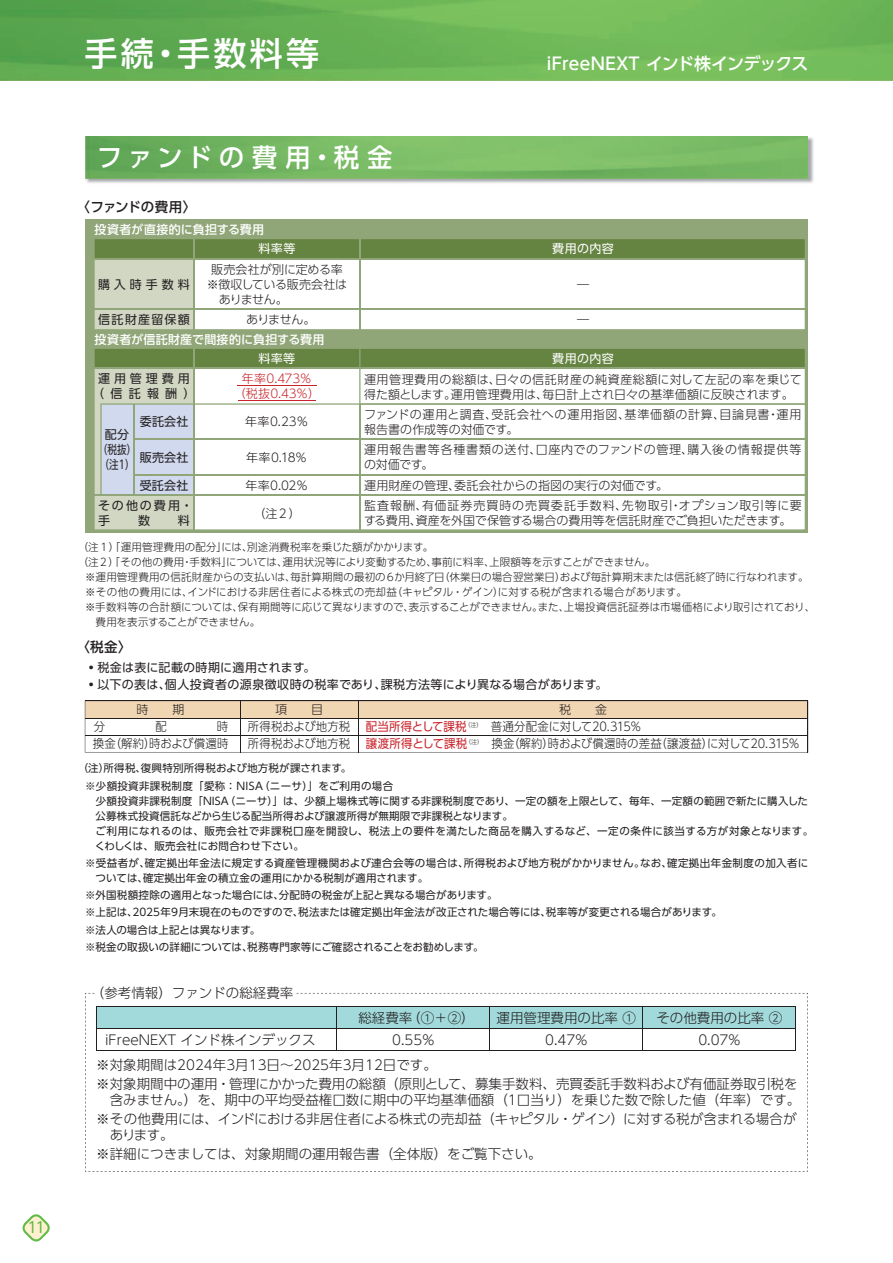
<style>
.page{position:relative;width:893px;height:1263px;background:#fff}
.page>*{position:absolute;margin:0;border:0;box-sizing:border-box;transform-origin:0 0}
.t1{font:500 33px "UD Shin Go Pro";letter-spacing:.105em;color:#fff}
.t2{font:500 25.5px "UD Shin Go Pro";letter-spacing:.255em;color:#fff}
.t3{font:500 16.95px "UD Shin Go Pro";color:#fff}
.t4{font:15px "UD Shin Go Pro";color:#60bb46}
.t5{font:300 13.5px/18.6px "UD Shin Go Pro";color:#231f20}
.t6{font:500 13.5px "UD Shin Go Pro";letter-spacing:-.035em;color:#231f20}
.t7{font:500 13.5px "UD Shin Go Pro";letter-spacing:-.01em;color:#231f20}
.t8{font:300 12px/15px "UD Shin Go Pro";letter-spacing:.015em;color:#231f20}
.t9{font:12px/15px "UD Shin Go Pro";letter-spacing:.03em;color:#231f20}
.t10{font:300 12px "UD Shin Go Pro";letter-spacing:.015em;color:#231f20;scale:.95 1}
.t11{font:300 12px/15px "UD Shin Go Pro";letter-spacing:.04em;color:#231f20}
.t12{font:300 12px/15px "UD Shin Go Pro";letter-spacing:.055em;color:#231f20}
.t13{font:500 12px "UD Shin Go Pro";letter-spacing:.01em;color:#fff}
.t14{font:300 12px "UD Shin Go Pro";letter-spacing:-.015em;color:#231f20;scale:.95 1}
.t15{font:300 12px/15px "UD Shin Go Pro";letter-spacing:.01em;color:#c8242b;text-align:center}
.t16{font:12px "UD Shin Go Pro";letter-spacing:.03em;color:#fff}
.t17{font:12px/15px "UD Shin Go Pro";letter-spacing:.335em;color:#231f20;text-align:center}
.t18{font:300 12px "UD Shin Go Pro";letter-spacing:-.02em;color:#231f20}
.t19{font:12px "UD Shin Go Pro";letter-spacing:.11em;color:#231f20}
.t20{font:10.5px/15px "UD Shin Go Pro";letter-spacing:.02em;color:#231f20}
.t21{font:300 10.5px "UD Shin Go Pro";color:#231f20}
.t22{font:10.5px/17.2px "UD Shin Go Pro";color:#231f20}
.t23{font:300 10.5px "UD Shin Go Pro";letter-spacing:-.025em;color:#231f20}
.s1{font-weight:400;color:#c8242b}
</style>
<div class="page">
<div style="left:85px;top:220px;width:723px;height:313px;background:#90a678"></div>
<img style="left:86px;top:137px;width:728px;height:46px">
<img style="left:85px;top:136px;width:723px;height:43px">
<svg style="left:94px;top:239px;width:711px;height:91px;background:#d3dcc9"></svg>
<svg style="left:94px;top:349px;width:711px;height:181px;background:#d6ddcc"></svg>
<hr style="left:94px;top:368px;width:711px;height:1px;background:#90a678">
<svg style="left:100px;top:403px;width:705px;height:92px;background:#f0f3f2"></svg>
<svg style="left:85px;top:702px;width:723px;height:50px"></svg>
<hr style="left:240px;top:701px;width:1px;height:51px;background:#231f20">
<hr style="left:358px;top:701px;width:1px;height:51px;background:#231f20">
<hr style="left:808px;top:701px;width:1px;height:51px;background:#231f20">
<hr style="left:85px;top:701px;width:723px;height:1px;background:#231f20">
<hr style="left:85px;top:718px;width:723px;height:1px;background:#231f20">
<hr style="left:85px;top:735px;width:723px;height:1px;background:#231f20">
<svg style="left:22px;top:1214px;width:28px;height:28px"></svg>
<img style="left:0;top:0;width:893px;height:81px">
<svg style="left:85px;top:993px;width:723px;height:178px"></svg>
<div style="left:96px;top:984px;width:200px;height:17px;background:#fff"></div>
<h3 class="t4" style="left:27px;top:1215px;width:20px">11</h3>
<h1 class="t1" style="left:84px;top:26px;width:236px">手続・手数料等</h1>
<h2 class="t2" style="left:97px;top:137px;width:297px">ファンドの費用・税金</h2>
<p class="t6" style="left:77px;top:196px;width:121px">〈ファンドの費用〉</p>
<p class="t13" style="left:95px;top:220px;width:171px">投資者が直接的に負担する費用</p>
<h3 class="t3" style="left:547px;top:50px;width:263px">iFreeNEXT インド株インデックス</h3>
<p class="t16" style="left:259px;top:239px;width:38px">料率等</p>
<p class="t16" style="left:552px;top:239px;width:63px">費用の内容</p>
<p class="t9" style="left:98px;top:276px;width:93px">購入時手数料</p>
<p class="t19" style="left:98px;top:310px;width:93px">信託財産留保額</p>
<p class="t8" style="left:211px;top:261px;width:133px">販売会社が別に定める率</p>
<p class="t18" style="left:207px;top:274px;width:142px">※徴収している販売会社は</p>
<p class="t8" style="left:577px;top:276px;width:13px">―</p>
<p class="t8" style="left:207px;top:291px;width:83px">　ありません。</p>
<p class="t8" style="left:246px;top:312px;width:71px">ありません。</p>
<p class="t8" style="left:577px;top:312px;width:13px">―</p>
<p class="t13" style="left:95px;top:329px;width:231px">投資者が信託財産で間接的に負担する費用</p>
<p class="t17" style="left:92px;top:371px;width:105px">運用管理費用（信託報酬）</p>
<p class="t9" style="left:98px;top:427px;width:40px;text-align:center">配分<br>（税抜）（注1）</p>
<p class="t9" style="left:140px;top:414px;width:50px">委託会社</p>
<p class="t9" style="left:140px;top:449px;width:50px">販売会社</p>
<p class="t9" style="left:140px;top:477px;width:50px">受託会社</p>
<p class="t9" style="left:98px;top:498px;width:96px">その他の費用・手</p>
<p class="t9" style="left:138px;top:513px;width:13px">数</p>
<p class="t9" style="left:178px;top:513px;width:13px">料</p>
<p class="t16" style="left:258px;top:349px;width:38px">料率等</p>
<p class="t16" style="left:552px;top:349px;width:63px">費用の内容</p>
<p class="t15" style="left:234px;top:371px;width:88px">年率0.473％<br>（税抜0.43％）</p>
<p class="t8" style="left:245px;top:414px;width:65px">年率0.23％</p>
<p class="t8" style="left:246px;top:449px;width:62px">年率0.18％</p>
<p class="t8" style="left:246px;top:477px;width:64px">年率0.02％</p>
<p class="t8" style="left:253px;top:505px;width:49px">（注２）</p>
<p class="t8" style="left:364px;top:371px;width:439px">運用管理費用の総額は、日々の信託財産の純資産総額に対して左記の率を乗じて得た額とします。運用管理費用は、毎日計上され日々の基準価額に反映されます。</p>
<p class="t11" style="left:364px;top:406px;width:439px">ファンドの運用と調査、受託会社への運用指図、基準価額の計算、目論見書・運用報告書の作成等の対価です。</p>
<p class="t12" style="left:364px;top:442px;width:439px">運用報告書等各種書類の送付、口座内でのファンドの管理、購入後の情報提供等の対価です。</p>
<p class="t8" style="left:364px;top:498px;width:439px">監査報酬、有価証券売買時の売買委託手数料、先物取引・オプション取引等に要する費用、資産を外国で保管する場合の費用等を信託財産でご負担いただきます。</p>
<p class="t8" style="left:364px;top:477px;width:306px">運用財産の管理、委託会社からの指図の実行の対価です。</p>
<p class="t21" style="left:78px;top:538px;width:357px">（注 1）「運用管理費用の配分」には、別途消費税率を乗じた額がかかります。</p>
<p class="t21" style="left:78px;top:553px;width:579px">（注２）「その他の費用・手数料」については、運用状況等により変動するため、事前に料率、上限額等を示すことができません。</p>
<p class="t21" style="left:85px;top:568px;width:725px">※運用管理費用の信託財産からの支払いは、毎計算期間の最初の６か月終了日（休業日の場合翌営業日）および毎計算期末または信託終了時に行なわれます。</p>
<p class="t21" style="left:85px;top:583px;width:604px">※その他の費用には、インドにおける非居住者による株式の売却益（キャピタル・ゲイン）に対する税が含まれる場合があります。</p>
<p class="t21" style="left:85px;top:598px;width:732px">※手数料等の合計額については、保有期間等に応じて異なりますので、表示することができません。また、上場投資信託証券は市場価格により取引されており、</p>
<p class="t23" style="left:96px;top:613px;width:166px">費用を表示することができません。</p>
<p class="t7" style="left:76px;top:635px;width:57px">〈税金〉</p>
<p class="t9" style="left:89px;top:659px;width:228px"><sup>●</sup> 税金は表に記載の時期に適用されます。</p>
<p class="t9" style="left:89px;top:676px;width:520px"><sup>●</sup> 以下の表は、個人投資者の源泉徴収時の税率であり、課税方法等により異なる場合があります。</p>
<p class="t8" style="left:137px;top:701px;width:49px">時　　期</p>
<p class="t10" style="left:93px;top:734px;width:144px">換金（解約）時および償還時</p>
<p class="t8" style="left:248px;top:700px;width:104px;line-height:17.1px;text-align:center">項　　目<br>所得税および地方税所得税および地方税</p>
<p class="t8" style="left:559px;top:701px;width:49px">税　　金</p>
<p class="t14" style="left:366px;top:717px;width:292px"><span class="s1">配当所得として課税</span><sup>（注）</sup> 普通分配金に対して20.315％</p>
<p class="t10" style="left:366px;top:734px;width:458px"><span class="s1">譲渡所得として課税</span><sup>（注）</sup> 換金（解約）時および償還時の差益（譲渡益）に対して20.315％</p>
<p class="t20" style="left:85px;top:759px;width:310px;line-height:17.2px;text-indent:-7px">（注）所得税、復興特別所得税および地方税が課されます。<br>※少額投資非課税制度「愛称：NISA（ニーサ）」をご利用の場合</p>
<p class="t20" style="left:95px;top:793px;width:720px">少額投資非課税制度「NISA（ニーサ）」は、少額上場株式等に関する非課税制度であり、一定の額を上限として、毎年、一定額の範囲で新たに購入した公募株式投資信託などから生じる配当所得および譲渡所得が無期限で非課税となります。<br>ご利用になれるのは、販売会社で非課税口座を開設し、税法上の要件を満たした商品を購入するなど、一定の条件に該当する方が対象となります。くわしくは、販売会社にお問合わせ下さい。</p>
<p class="t20" style="left:95px;top:855px;width:714px;text-indent:-10px">※受益者が、確定拠出年金法に規定する資産管理機関および連合会等の場合は、所得税および地方税がかかりません。なお、確定拠出年金制度の加入者については、確定拠出年金の積立金の運用にかかる税制が適用されます。</p>
<p class="t22" style="left:85px;top:886px;width:638px">※外国税額控除の適用となった場合には、分配時の税金が上記と異なる場合があります。<br>※上記は、2025年9月末現在のものですので、税法または確定拠出年金法が改正された場合等には、税率等が変更される場合があります。※法人の場合は上記とは異なります。<br>※税金の取扱いの詳細については、税務専門家等にご確認されることをお勧めします。</p>
<p class="t5" style="left:91px;top:983px;width:204px">（参考情報）ファンドの総経費率</p>
<p class="t5" style="left:358px;top:1008px;width:118px">総経費率（①＋②）</p>
<p class="t5" style="left:496px;top:1008px;width:141px">運用管理費用の比率 ①</p>
<p class="t5" style="left:656px;top:1008px;width:127px">その他費用の比率 ②</p>
<p class="t5" style="left:105px;top:1030px;width:212px">iFreeNEXT インド株インデックス</p>
<p class="t5" style="left:392px;top:1030px;width:44px">0.55%</p>
<p class="t5" style="left:545px;top:1030px;width:44px">0.47%</p>
<p class="t5" style="left:698px;top:1030px;width:44px">0.07%</p>
<p class="t5" style="left:96px;top:1055px;width:702px">※対象期間は2024年3月13日～2025年3月12日です。<br>※対象期間中の運用・管理にかかった費用の総額（原則として、募集手数料、売買委託手数料および有価証券取引税を</p>
<p class="t5" style="left:96px;top:1090px;width:706px;text-align:right">含みません。）を、期中の平均受益権口数に期中の平均基準価額（1口当り）を乗じた数で除した値（年率）です。※その他費用には、インドにおける非居住者による株式の売却益（キャピタル・ゲイン）に対する税が含まれる場合が</p>
<p class="t5" style="left:96px;top:1125px;width:447px;text-indent:14px">あります。<br>※詳細につきましては、対象期間の運用報告書（全体版）をご覧下さい。</p>
</div>
